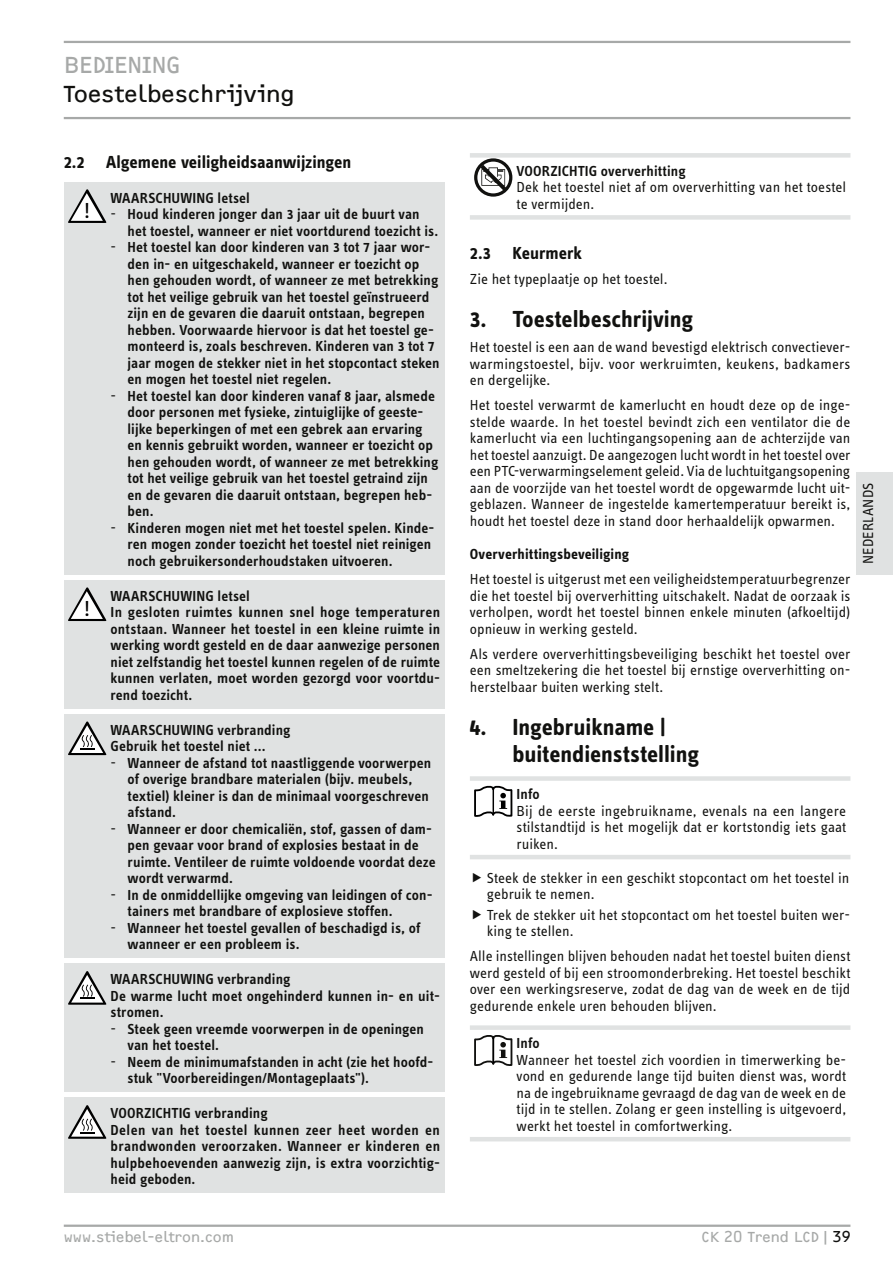
<style>
.page{position:relative;width:893px;height:1263px;background:#fff}
.page>*{position:absolute;margin:0;border:0;box-sizing:border-box;transform-origin:0 0}
.t1{font:700 24px/26.4px "STE Info Text";color:#11110f}
.t2{font:24px "F2 FOCR Bczyk Com";letter-spacing:.005em;color:#11110f}
.t3{font:24px "F2 FOCR Bczyk Com";color:#a7a9a8}
.t4{font:22.5px "STE Info Text";color:#000}
.t5{font:700 18px "STE Info Text";color:#11110f}
.t6{font:600 15px/16.5px "STE Info Text";letter-spacing:.005em;color:#11110f}
.t7{font:15px/16.5px "STE Info Text";color:#11110f;text-align:justify}
.t8{font:15px "F2 FOCR Bczyk Com";color:#a7a9a8}
.t9{font:700 15px "STE Info Text";letter-spacing:.005em;color:#11110f}
.s1{font-weight:400}
.s2{color:#11110f}
</style>
<div class="page">
<hr style="left:64px;top:41px;width:786px;height:2px;background:#a7a9a8">
<hr style="left:64px;top:117px;width:786px;height:2px;background:#a7a9a8">
<div style="left:857px;top:472px;width:36px;height:102px;background:#e0e2e2"></div>
<hr style="left:64px;top:1224px;width:786px;height:3px;background:#a7a9a8">
<div style="left:64px;top:182px;width:380px;height:392px;background:#e0e2e2"></div>
<svg style="left:68px;top:189px;width:38px;height:34px"></svg>
<div style="left:64px;top:580px;width:380px;height:128px;background:#e0e2e2"></div>
<svg style="left:68px;top:587px;width:38px;height:34px"></svg>
<div style="left:64px;top:714px;width:380px;height:244px;background:#e0e2e2"></div>
<svg style="left:68px;top:721px;width:38px;height:34px"></svg>
<div style="left:64px;top:964px;width:380px;height:128px;background:#e0e2e2"></div>
<svg style="left:68px;top:971px;width:38px;height:34px"></svg>
<div style="left:64px;top:1098px;width:380px;height:95px;background:#e0e2e2"></div>
<svg style="left:68px;top:1105px;width:38px;height:34px"></svg>
<div style="left:470px;top:153px;width:380px;height:5px;background:#e0e2e2"></div>
<div style="left:470px;top:215px;width:380px;height:5px;background:#e0e2e2"></div>
<svg style="left:474px;top:158px;width:38px;height:39px"></svg>
<div style="left:470px;top:776px;width:380px;height:5px;background:#e0e2e2"></div>
<hr style="left:470px;top:855px;width:380px;height:4px;background:#e0e2e2">
<svg style="left:474px;top:786px;width:38px;height:31px"></svg>
<div style="left:470px;top:1025px;width:380px;height:5px;background:#e0e2e2"></div>
<hr style="left:470px;top:1137px;width:380px;height:4px;background:#e0e2e2">
<svg style="left:474px;top:1035px;width:38px;height:31px"></svg>
<hr style="left:492px;top:1038px;width:2px;height:25px;background:#000">
<h1 class="t3" style="left:64px;top:51px;width:29px">Bediening</h1>
<h1 class="t2" style="left:64px;top:80px;width:233px">Toestelbeschrijving</h1>
<p class="t5" style="left:64px;top:151px;width:289px">2.2 Algemene veiligheidsaanwijzingen</p>
<h2 class="t4" style="left:84px;top:197px;width:8px">!</h2>
<p class="t6" style="left:111px;top:189px;width:141px">WAARSCHUWING letsel</p>
<p class="t6" style="left:128px;top:206px;width:312px;text-indent:-17px"><span class="s1">-</span> Houd kinderen jonger dan 3 jaar uit de buurt van het toestel, wanneer er niet voortdurend toezicht is.</p>
<p class="t6" style="left:128px;top:239px;width:314px;text-indent:-17px"><span class="s1">-</span> Het toestel kan door kinderen van 3 tot 7 jaar wor&shy;den in- en uitgeschakeld, wanneer er toezicht op hen gehouden wordt, of wanneer ze met betrekking tot het veilige gebruik van het toestel geïnstrueerd zijn en de gevaren die daaruit ontstaan, begrepen hebben. Voorwaarde hiervoor is dat het toestel ge&shy;monteerd is, zoals beschreven. Kinderen van 3 tot 7 jaar mogen de stekker niet in het stopcontact steken en mogen het toestel niet regelen.</p>
<p class="t6" style="left:128px;top:387px;width:312px;text-indent:-17px"><span class="s1">-</span> Het toestel kan door kinderen vanaf 8 jaar, alsmede door personen met fysieke, zintuiglijke of geeste&shy;lijke beperkingen of met een gebrek aan ervaring en kennis gebruikt worden, wanneer er toezicht op hen gehouden wordt, of wanneer ze met betrekking tot het veilige gebruik van het toestel getraind zijn en de gevaren die daaruit ontstaan, begrepen heb&shy;ben.</p>
<p class="t6" style="left:128px;top:519px;width:308px;text-indent:-17px"><span class="s1">-</span> Kinderen mogen niet met het toestel spelen. Kinde&shy;ren mogen zonder toezicht het toestel niet reinigen noch gebruikersonderhoudstaken uitvoeren.</p>
<h2 class="t4" style="left:84px;top:595px;width:8px">!</h2>
<p class="t6" style="left:111px;top:587px;width:331px">WAARSCHUWING letsel<br>In gesloten ruimtes kunnen snel hoge temperaturen ontstaan. Wanneer het toestel in een kleine ruimte in werking wordt gesteld en de daar aanwezige personen niet zelfstandig het toestel kunnen regelen of de ruimte kunnen verlaten, moet worden gezorgd voor voortdu&shy;rend toezicht.</p>
<p class="t6" style="left:111px;top:721px;width:181px">WAARSCHUWING verbranding<br>Gebruik het toestel niet ...</p>
<p class="t6" style="left:128px;top:754px;width:305px;text-indent:-17px"><span class="s1">-</span> Wanneer de afstand tot naastliggende voorwerpen of overige brandbare materialen (bijv. meubels, textiel) kleiner is dan de minimaal voorgeschreven afstand.</p>
<p class="t6" style="left:128px;top:820px;width:310px;text-indent:-17px"><span class="s1">-</span> Wanneer er door chemicaliën, stof, gassen of dam&shy;pen gevaar voor brand of explosies bestaat in de ruimte. Ventileer de ruimte voldoende voordat deze wordt verwarmd.</p>
<p class="t6" style="left:128px;top:886px;width:307px;text-indent:-17px"><span class="s1">-</span> In de onmiddellijke omgeving van leidingen of con&shy;tainers met brandbare of explosieve stoffen.</p>
<p class="t6" style="left:128px;top:919px;width:294px;text-indent:-17px"><span class="s1">-</span> Wanneer het toestel gevallen of beschadigd is, of wanneer er een probleem is.</p>
<p class="t6" style="left:111px;top:971px;width:331px">WAARSCHUWING verbranding<br>De warme lucht moet ongehinderd kunnen in- en uit&shy;stromen.</p>
<p class="t6" style="left:128px;top:1020px;width:298px;text-indent:-17px"><span class="s1">-</span> Steek geen vreemde voorwerpen in de openingen van het toestel.</p>
<p class="t6" style="left:128px;top:1053px;width:307px;text-indent:-17px"><span class="s1">-</span> Neem de minimumafstanden in acht (zie het hoofd&shy;stuk "Voorbereidingen/Montageplaats").</p>
<p class="t6" style="left:111px;top:1105px;width:331px">VOORZICHTIG verbranding<br>Delen van het toestel kunnen zeer heet worden en brandwonden veroorzaken. Wanneer er kinderen en hulpbehoevenden aanwezig zijn, is extra voorzichtig&shy;heid geboden.</p>
<p class="t6" style="left:517px;top:163px;width:171px">VOORZICHTIG oververhitting</p>
<p class="t7" style="left:517px;top:179px;width:331px">Dek het toestel niet af om oververhitting van het toestel te vermijden.</p>
<p class="t5" style="left:470px;top:242px;width:114px">2.3 Keurmerk</p>
<p class="t7" style="left:470px;top:271px;width:199px">Zie het typeplaatje op het toestel.</p>
<h1 class="t1" style="left:470px;top:306px;width:225px">3. Toestelbeschrijving</h1>
<p class="t7" style="left:470px;top:339px;width:382px">Het toestel is een aan de wand bevestigd elektrisch convectiever&shy;warmingstoestel, bijv. voor werkruimten, keukens, badkamers en dergelijke.</p>
<p class="t7" style="left:470px;top:397px;width:382px">Het toestel verwarmt de kamerlucht en houdt deze op de inge&shy;stelde waarde. In het toestel bevindt zich een ventilator die de kamerlucht via een luchtingangsopening aan de achterzijde van het toestel aanzuigt. De aangezogen lucht wordt in het toestel over een PTC-verwarmingselement geleid. Via de luchtuitgangsopening aan de voorzijde van het toestel wordt de opgewarmde lucht uit&shy;geblazen. Wanneer de ingestelde kamertemperatuur bereikt is, houdt het toestel deze in stand door herhaaldelijk opwarmen.</p>
<p class="t9" style="left:470px;top:546px;width:161px">Oververhittingsbeveiliging</p>
<p class="t7" style="left:470px;top:571px;width:382px">Het toestel is uitgerust met een veiligheidstemperatuurbegrenzer die het toestel bij oververhitting uitschakelt. Nadat de oorzaak is verholpen, wordt het toestel binnen enkele minuten (afkoeltijd) opnieuw in werking gesteld.</p>
<p class="t7" style="left:470px;top:646px;width:382px">Als verdere oververhittingsbeveiliging beschikt het toestel over een smeltzekering die het toestel bij ernstige oververhitting on&shy;herstelbaar buiten werking stelt.</p>
<h1 class="t1" style="left:512px;top:714px;width:188px;text-indent:-43px">4. Ingebruikname | buitendienststelling</h1>
<p class="t6" style="left:517px;top:786px;width:25px">Info</p>
<p class="t7" style="left:517px;top:802px;width:331px">Bij de eerste ingebruikname, evenals na een langere stilstandtijd is het mogelijk dat er kortstondig iets gaat ruiken.</p>
<p class="t7" style="left:487px;top:869px;width:364px">Steek de stekker in een geschikt stopcontact om het toestel in gebruik te nemen.</p>
<p class="t7" style="left:487px;top:906px;width:365px">Trek de stekker uit het stopcontact om het toestel buiten wer&shy;king te stellen.</p>
<p class="t7" style="left:470px;top:948px;width:382px">Alle instellingen blijven behouden nadat het toestel buiten dienst werd gesteld of bij een stroomonderbreking. Het toestel beschikt over een werkingsreserve, zodat de dag van de week en de tijd gedurende enkele uren behouden blijven.</p>
<p class="t6" style="left:517px;top:1035px;width:25px">Info</p>
<p class="t7" style="left:517px;top:1051px;width:331px">Wanneer het toestel zich voordien in timerwerking be&shy;vond en gedurende lange tijd buiten dienst was, wordt na de ingebruikname gevraagd de dag van de week en de tijd in te stellen. Zolang er geen instelling is uitgevoerd, werkt het toestel in comfortwerking.</p>
<p class="t7" style="left:860px;top:564px;width:83px;rotate:-90deg">NEDERLANDS</p>
<p class="t8" style="left:64px;top:1228px;width:172px">www.stiebel-eltron.com</p>
<p class="t8" style="left:702px;top:1228px;width:150px">CK 20 Trend LCD|<span class="s2">39</span></p>
</div>
